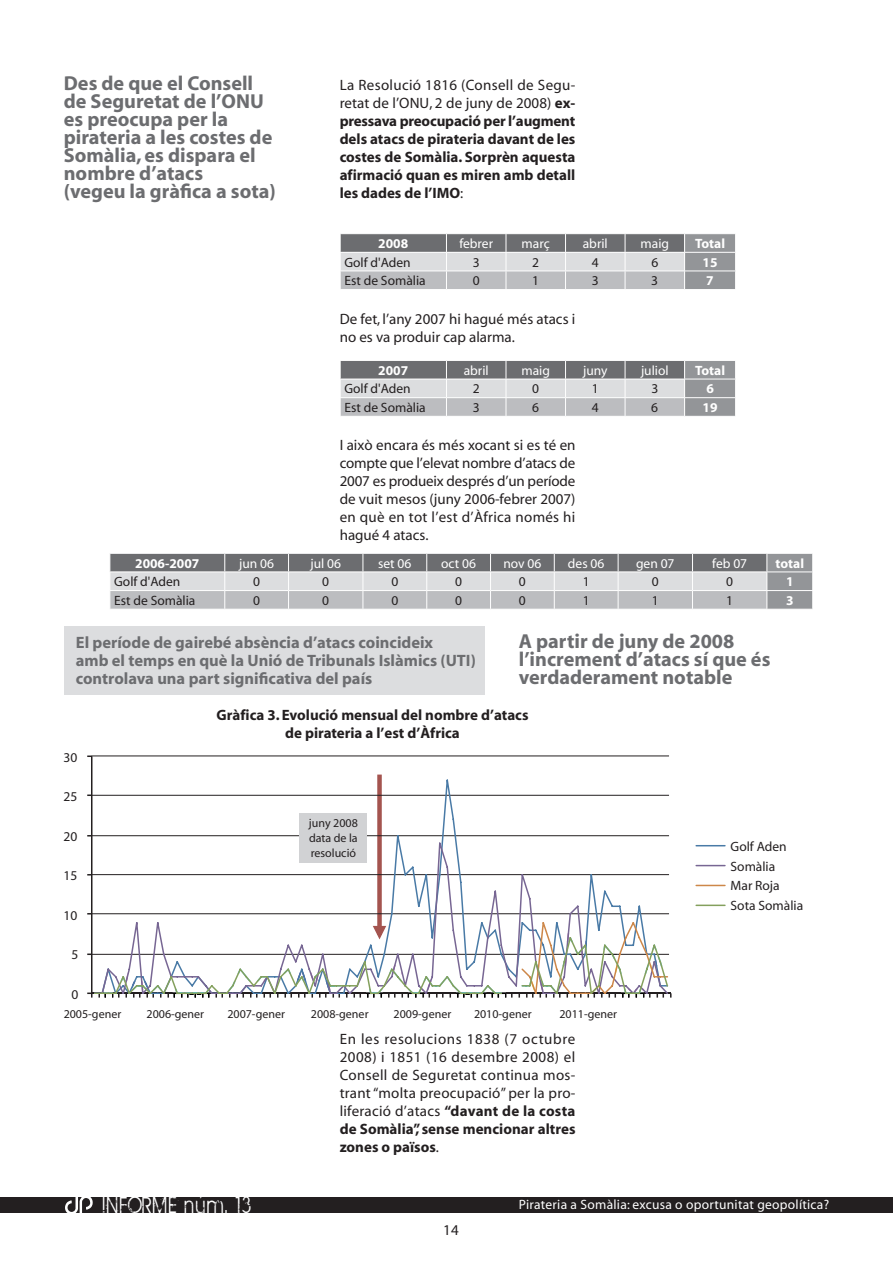
<style>
.page{position:relative;width:893px;height:1263px;background:#fff}
.page>*{position:absolute;margin:0;border:0;box-sizing:border-box;transform-origin:0 0}
.t1{font:25.2px "BIRTHOFAHERO";letter-spacing:.1em;color:#fff;scale:.83 1}
.t2{font:700 20.25px/18px "Myriad";color:#6c6d70}
.t3{font:700 16.5px/18px "Myriad";color:#6c6d70}
.t4{font:15px/18px "Myriad";letter-spacing:.015em;color:#231f20}
.t5{font:700 15px/18px "Myriad";color:#231f20;text-align:justify}
.t6{font:13.5px/19.5px "Myriad";color:#231f20}
.t7{font:13.5px "Myriad";color:#fff}
.t8{font:13.5px "Myriad";letter-spacing:.02em;color:#fff}
.t9{font:700 13.5px "Myriad";color:#fff}
.t10{font:13.5px "Myriad Pro";color:#231f20}
.t11{font:12px/15px "Myriad";color:#231f20;text-align:justify}
.s1{font-weight:400}
.s2{font-weight:700}
</style>
<div class="page">
<div style="left:0;top:1197px;width:893px;height:16px;background:#231f20"></div>
<svg style="left:65px;top:1197px;width:28px;height:16px"></svg>
<div style="left:65px;top:626px;width:420px;height:68px;background:#dcdddf"></div>
<svg style="left:340px;top:234px;width:396px;height:55px;background:#adaeb1"></svg>
<svg style="left:340px;top:360px;width:396px;height:56px;background:#aeb0b2"></svg>
<svg style="left:110px;top:553px;width:703px;height:56px;background:#b0b1b3"></svg>
<hr style="left:91px;top:756px;width:1px;height:237px;background:#231f20">
<div style="left:377px;top:774px;width:5px;height:161px;background:#a4544f"></div>
<svg style="left:696px;top:845px;width:29px;height:1px"></svg>
<svg style="left:696px;top:865px;width:29px;height:1px"></svg>
<svg style="left:696px;top:885px;width:29px;height:1px"></svg>
<hr style="left:696px;top:904px;width:29px;height:2px;background:#84a05d">
<hr style="left:91px;top:913px;width:578px;height:1px;background:#231f20">
<hr style="left:91px;top:874px;width:578px;height:1px;background:#231f20">
<hr style="left:91px;top:835px;width:578px;height:1px;background:#231f20">
<hr style="left:91px;top:795px;width:578px;height:1px;background:#231f20">
<hr style="left:91px;top:755px;width:578px;height:1px;background:#231f20">
<svg style="left:94px;top:779px;width:574px;height:63px"></svg>
<svg style="left:94px;top:842px;width:574px;height:80px"></svg>
<svg style="left:87px;top:922px;width:584px;height:76px"></svg>
<div style="left:300px;top:813px;width:67px;height:49px;background:#d1d2d4"></div>
<h2 class="t2" style="left:64px;top:75px;width:214px">Des de que el Consell de Seguretat de l’ONU<br>es preocupa per la pirateria a les costes de<br>Somàlia, es dispara el nombre d’atacs<br>(vegeu la gràfica a sota)</h2>
<p class="t4" style="left:340px;top:77px;width:237px">La Resolució 1816 (Consell de Segu&shy;retat de l’ONU</p>
<p class="t5" style="left:340px;top:94px;width:237px;text-indent:90px"><span class="s1">, 2 de juny de 2008)</span> ex&shy;pressava preocupació per l’augment dels atacs de pirateria davant de les costes de Somàlia. Sorprèn aquesta afirmació quan es miren amb detall les dades de l’IMO</p>
<p class="t4" style="left:460px;top:185px;width:5px">:</p>
<p class="t9" style="left:378px;top:237px;width:31px">2008</p>
<p class="t7" style="left:459px;top:237px;width:35px">febrer</p>
<p class="t7" style="left:522px;top:237px;width:30px">març</p>
<p class="t7" style="left:583px;top:237px;width:26px">abril</p>
<p class="t7" style="left:641px;top:237px;width:30px">maig</p>
<p class="t9" style="left:695px;top:237px;width:31px">Total</p>
<p class="t6" style="left:344px;top:253px;width:68px">Golf d'Aden</p>
<p class="t6" style="left:473px;top:253px;width:8px">3</p>
<p class="t6" style="left:532px;top:253px;width:8px">2</p>
<p class="t6" style="left:592px;top:253px;width:8px">4</p>
<p class="t6" style="left:651px;top:253px;width:8px">6</p>
<p class="t9" style="left:703px;top:255px;width:16px">15</p>
<p class="t6" style="left:344px;top:272px;width:83px">Est de Somàlia</p>
<p class="t6" style="left:473px;top:272px;width:8px">0</p>
<p class="t6" style="left:532px;top:272px;width:8px">1</p>
<p class="t6" style="left:592px;top:272px;width:8px">3</p>
<p class="t6" style="left:651px;top:272px;width:8px">3</p>
<p class="t9" style="left:706px;top:274px;width:9px">7</p>
<p class="t4" style="left:340px;top:311px;width:237px">De fet, l’any 2007 hi hagué més atacs i no es va produir cap alarma.</p>
<p class="t9" style="left:378px;top:363px;width:31px">2007</p>
<p class="t7" style="left:464px;top:364px;width:26px">abril</p>
<p class="t7" style="left:521px;top:364px;width:30px">maig</p>
<p class="t7" style="left:583px;top:364px;width:26px">juny</p>
<p class="t7" style="left:641px;top:364px;width:29px">juliol</p>
<p class="t9" style="left:695px;top:363px;width:31px">Total</p>
<p class="t6" style="left:344px;top:380px;width:68px">Golf d'Aden</p>
<p class="t6" style="left:473px;top:380px;width:8px">2</p>
<p class="t6" style="left:532px;top:380px;width:8px">0</p>
<p class="t6" style="left:592px;top:380px;width:8px">1</p>
<p class="t6" style="left:651px;top:380px;width:8px">3</p>
<p class="t9" style="left:706px;top:382px;width:9px">6</p>
<p class="t6" style="left:344px;top:398px;width:83px">Est de Somàlia</p>
<p class="t6" style="left:473px;top:398px;width:8px">3</p>
<p class="t6" style="left:532px;top:398px;width:8px">6</p>
<p class="t6" style="left:592px;top:398px;width:8px">4</p>
<p class="t6" style="left:651px;top:398px;width:8px">6</p>
<p class="t9" style="left:702px;top:401px;width:16px">19</p>
<p class="t4" style="left:340px;top:437px;width:237px;text-align:justify">I això encara és més xocant si es té en compte que l’elevat nombre d’atacs de 2007 es produeix després d’un període de vuit mesos (juny 2006-febrer 2007) en què en tot l’est d’Àfrica només hi hagué 4 atacs.</p>
<p class="t9" style="left:135px;top:556px;width:66px">2006-2007</p>
<p class="t7" style="left:239px;top:556px;width:36px">jun 06</p>
<p class="t7" style="left:310px;top:556px;width:32px">jul 06</p>
<p class="t7" style="left:378px;top:556px;width:35px">set 06</p>
<p class="t7" style="left:441px;top:556px;width:36px">oct 06</p>
<p class="t7" style="left:503px;top:556px;width:39px">nov 06</p>
<p class="t7" style="left:568px;top:556px;width:38px">des 06</p>
<p class="t7" style="left:636px;top:556px;width:40px">gen 07</p>
<p class="t7" style="left:712px;top:556px;width:36px">feb 07</p>
<p class="t9" style="left:776px;top:556px;width:30px">total</p>
<p class="t6" style="left:114px;top:573px;width:68px">Golf d'Aden</p>
<p class="t6" style="left:253px;top:573px;width:8px">0</p>
<p class="t6" style="left:322px;top:573px;width:8px">0</p>
<p class="t6" style="left:391px;top:573px;width:8px">0</p>
<p class="t6" style="left:455px;top:573px;width:8px">0</p>
<p class="t6" style="left:519px;top:573px;width:8px">0</p>
<p class="t6" style="left:583px;top:573px;width:8px">1</p>
<p class="t6" style="left:652px;top:573px;width:8px">0</p>
<p class="t6" style="left:726px;top:573px;width:8px">0</p>
<p class="t9" style="left:786px;top:575px;width:9px">1</p>
<p class="t6" style="left:114px;top:591px;width:83px">Est de Somàlia</p>
<p class="t6" style="left:253px;top:591px;width:8px">0</p>
<p class="t6" style="left:322px;top:591px;width:8px">0</p>
<p class="t6" style="left:391px;top:591px;width:8px">0</p>
<p class="t6" style="left:455px;top:591px;width:8px">0</p>
<p class="t6" style="left:519px;top:591px;width:8px">0</p>
<p class="t6" style="left:583px;top:591px;width:8px">1</p>
<p class="t6" style="left:652px;top:591px;width:8px">1</p>
<p class="t6" style="left:726px;top:591px;width:8px">1</p>
<p class="t9" style="left:786px;top:593px;width:9px">3</p>
<p class="t3" style="left:76px;top:634px;width:402px">El període de gairebé absència d’atacs coincideix<br>amb el temps en què la Unió de Tribunals Islàmics (UTI) controlava una part significativa del país</p>
<h2 class="t2" style="left:519px;top:633px;width:253px">A partir de juny de 2008 l’increment d’atacs sí que és verdaderament notable</h2>
<p class="t10" style="left:64px;top:749px;width:15px">30</p>
<p class="t10" style="left:64px;top:789px;width:15px">25</p>
<p class="t10" style="left:64px;top:828px;width:15px">20</p>
<p class="t10" style="left:64px;top:868px;width:15px">15</p>
<p class="t10" style="left:64px;top:907px;width:15px">10</p>
<p class="t10" style="left:72px;top:947px;width:8px">5</p>
<p class="t10" style="left:72px;top:986px;width:8px">0</p>
<p class="t5" style="left:217px;top:706px;width:313px;text-align:center">Gràfica 3. Evolució mensual del nombre d’atacs de pirateria a l’est d’Àfrica</p>
<p class="t11" style="left:309px;top:816px;width:50px">juny 2008 data de la resolució</p>
<p class="t11" style="left:64px;top:1007px;width:59px">2005-gener</p>
<p class="t11" style="left:147px;top:1007px;width:59px">2006-gener</p>
<p class="t11" style="left:227px;top:1007px;width:59px">2007-gener</p>
<p class="t11" style="left:311px;top:1007px;width:59px">2008-gener</p>
<p class="t11" style="left:394px;top:1007px;width:59px">2009-gener</p>
<p class="t11" style="left:474px;top:1007px;width:59px">2010-gener</p>
<p class="t11" style="left:559px;top:1007px;width:59px">2011-gener</p>
<p class="t4" style="left:340px;top:1031px;width:237px;text-align:justify">En les resolucions 1838 (7 octubre 2008) i 1851 (16 desembre 2008) el Consell de Seguretat continua mos&shy;trant “molta preocupació” per la pro&shy;liferació d’atacs <span class="s2">“davant de la costa de Somàlia”, sense mencionar altres zones o països</span>.</p>
<p class="t6" style="left:730px;top:837px;width:74px">Golf Aden<br>Somàlia<br>Mar Roja<br>Sota Somàlia</p>
<h1 class="t1" style="left:102px;top:1191px;width:180px">INFORME núm. 13</h1>
<p class="t8" style="left:519px;top:1198px;width:312px">Pirateria a Somàlia: excusa o oportunitat geopolítica?</p>
<p class="t4" style="left:443px;top:1222px;width:17px">14</p>
</div>
